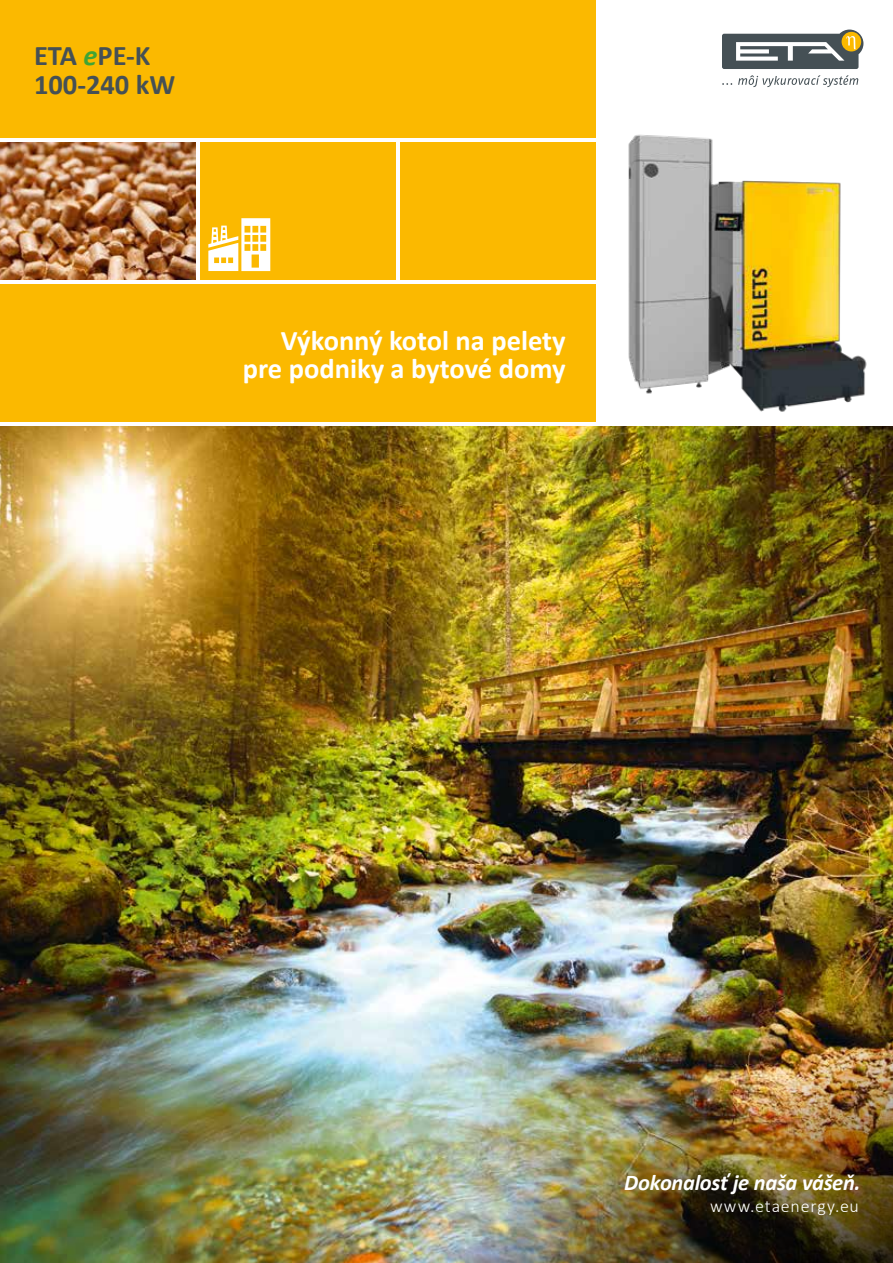
<style>
.page{position:relative;width:893px;height:1263px;background:#fff}
.page>*{position:absolute;margin:0;border:0;box-sizing:border-box;transform-origin:0 0}
.t1{font:700 28.5px/28.5px "Calibri";color:#fff;text-align:right}
.t2{font:700 28.5px/28.5px "Calibri";color:#455055}
.t3{font:italic 700 22.5px "Calibri";letter-spacing:-.015em;color:#fff}
.t4{font:300 18px "Calibri";letter-spacing:.045em;color:#fff}
.s1{font-style:italic;color:#3fa435}
</style>
<div class="page">
<div style="left:0;top:0;width:595px;height:138px;background:#fbb900"></div>
<div style="left:400px;top:142px;width:195px;height:138px;background:#fbb900"></div>
<div style="left:200px;top:142px;width:195px;height:138px;background:#fbb900"></div>
<div style="left:0;top:284px;width:595px;height:138px;background:#fbb900"></div>
<img style="left:0;top:142px;width:196px;height:138px">
<img style="left:0;top:426px;width:893px;height:348px">
<img style="left:0;top:774px;width:893px;height:489px">
<svg style="left:208px;top:218px;width:62px;height:53px"></svg>
<img style="left:628px;top:134px;width:239px;height:278px">
<svg style="left:722px;top:30px;width:141px;height:39px"></svg>
<svg style="left:722px;top:83px;width:10px;height:2px"></svg>
<svg style="left:738px;top:75px;width:120px;height:12px"></svg>
<p class="t2" style="left:34px;top:41px;width:143px">ETA <span class="s1">e</span>PE-K<br>100-240 kW</p>
<p class="t1" style="left:243px;top:325px;width:324px">Výkonný kotol na pelety pre podniky a bytové domy</p>
<p class="t3" style="left:624px;top:1166px;width:238px">Dokonalosť je naša vášeň.</p>
<p class="t4" style="left:710px;top:1195px;width:150px">www.etaenergy.eu</p>
</div>
